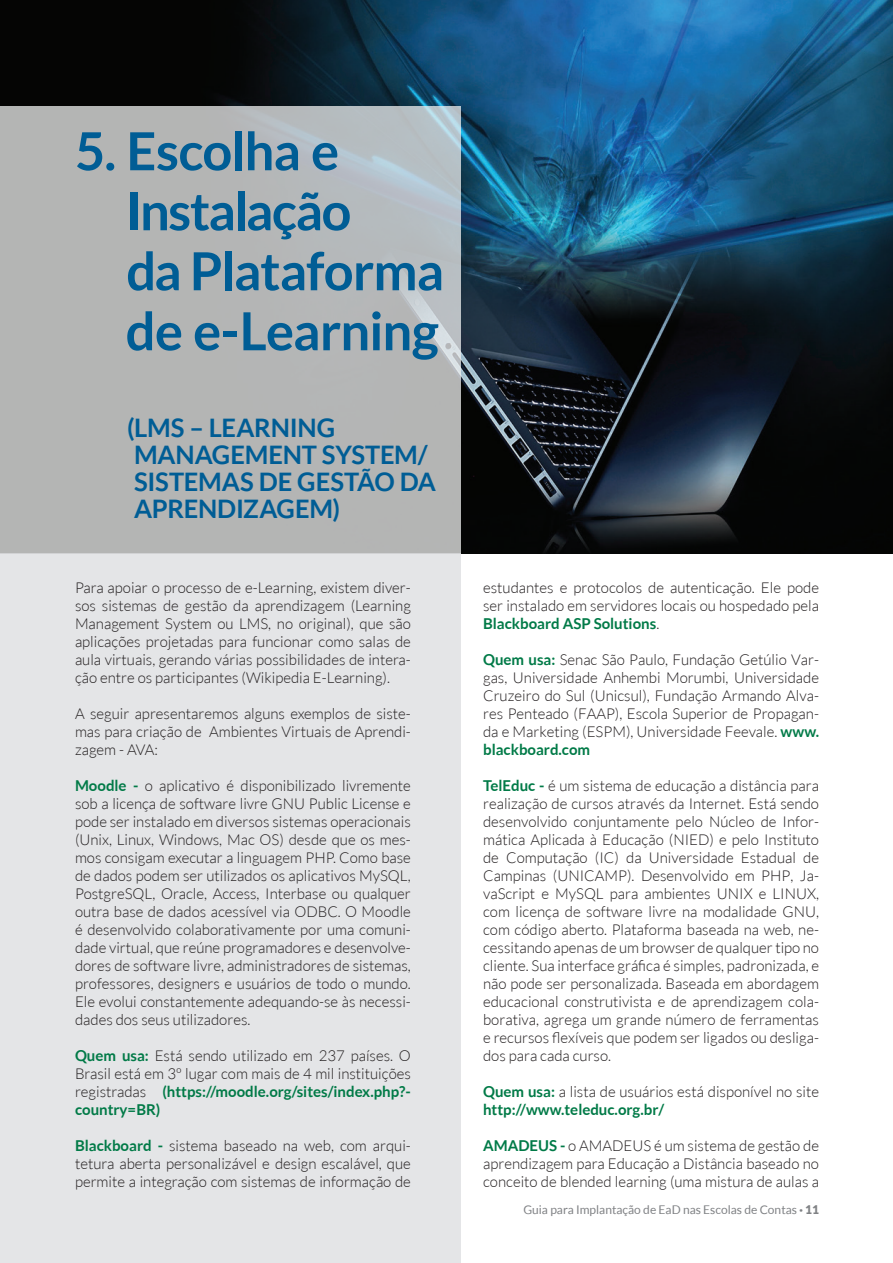
<style>
.page{position:relative;width:893px;height:1263px;background:#fff}
.page>*{position:absolute;margin:0;border:0;box-sizing:border-box;transform-origin:0 0}
.t1{font:700 52.5px "Lato";letter-spacing:-.02em;color:#005d95}
.t2{font:700 25.5px "Lato";letter-spacing:-.01em;color:#005d95}
.t3{font:300 15px/18px "Lato";color:#231f20;text-align:justify}
.t4{font:12px "Lato";color:#808285}
.s1{font-weight:700;color:#017a47}
.s2{font-weight:900}
</style>
<div class="page">
<img style="left:0;top:0;width:893px;height:554px">
<div style="left:0;top:106px;width:461px;height:448px;background:#b4b5b4"></div>
<div style="left:0;top:554px;width:461px;height:709px;background:#e4e5e7"></div>
<p class="t1" style="left:75px;top:121px;width:266px">5. Escolha e</p>
<p class="t1" style="left:126px;top:181px;width:227px">Instalação</p>
<p class="t1" style="left:126px;top:241px;width:319px">da Plataforma</p>
<p class="t1" style="left:126px;top:301px;width:315px">de e-Learning</p>
<p class="t2" style="left:127px;top:413px;width:209px">(LMS – LEARNING</p>
<p class="t2" style="left:134px;top:440px;width:295px">MANAGEMENT SYSTEM/</p>
<p class="t2" style="left:134px;top:467px;width:303px">SISTEMAS DE GESTÃO DA</p>
<p class="t2" style="left:134px;top:494px;width:208px">APRENDIZAGEM)</p>
<p class="t3" style="left:75px;top:578px;width:337px">Para apoiar o processo de e-Learning, existem diver&shy;sos sistemas de gestão da aprendizagem (Learning Management System ou LMS, no original), que são aplicações projetadas para funcionar como salas de aula virtuais, gerando várias possibilidades de intera&shy;ção entre os participantes (Wikipedia E-Learning).</p>
<p class="t3" style="left:75px;top:704px;width:337px">A seguir apresentaremos alguns exemplos de siste&shy;mas para criação de Ambientes Virtuais de Aprendi&shy;zagem - AVA:</p>
<p class="t3" style="left:75px;top:776px;width:337px"><span class="s1">Moodle -</span> o aplicativo é disponibilizado livremente sob a licença de software livre GNU Public License e pode ser instalado em diversos sistemas operacionais (Unix, Linux, Windows, Mac OS) desde que os mes&shy;mos consigam executar a linguagem PHP. Como base de dados podem ser utilizados os aplicativos MySQL, PostgreSQL, Oracle, Access, Interbase ou qualquer outra base de dados acessível via ODBC. O Moodle é desenvolvido colaborativamente por uma comuni&shy;dade virtual, que reúne programadores e desenvolve&shy;dores de software livre, administradores de sistemas, professores, designers e usuários de todo o mundo.<br>Ele evolui constantemente adequando-se às necessi&shy;dades dos seus utilizadores.</p>
<p class="t3" style="left:75px;top:1046px;width:337px"><span class="s1">Quem usa:</span> Está sendo utilizado em 237 países. O Brasil está em 3º lugar com mais de 4 mil instituições registradas <span class="s1">(https://moodle.org/sites/index.php?- country=BR)</span></p>
<p class="t3" style="left:75px;top:1136px;width:337px"><span class="s1">Blackboard -</span> sistema baseado na web, com arqui&shy;tetura aberta personalizável e design escalável, que permite a integração com sistemas de informação de</p>
<p class="t3" style="left:483px;top:578px;width:337px">estudantes e protocolos de autenticação. Ele pode ser instalado em servidores locais ou hospedado pela <span class="s1">Blackboard ASP Solutions</span>.</p>
<p class="t3" style="left:483px;top:650px;width:337px"><span class="s1">Quem usa:</span> Senac São Paulo, Fundação Getúlio Var&shy;gas, Universidade Anhembi Morumbi, Universidade Cruzeiro do Sul (Unicsul), Fundação Armando Alva&shy;res Penteado (FAAP), Escola Superior de Propagan&shy;da e Marketing (ESPM), Universidade Feevale. <span class="s1">www. blackboard.com</span></p>
<p class="t3" style="left:483px;top:776px;width:337px"><span class="s1">TelEduc -</span> é um sistema de educação a distância para realização de cursos através da Internet. Está sendo desenvolvido conjuntamente pelo Núcleo de Infor&shy;mática Aplicada à Educação (NIED) e pelo Instituto de Computação (IC) da Universidade Estadual de Campinas (UNICAMP). Desenvolvido em PHP, Ja&shy;vaScript e MySQL para ambientes UNIX e LINUX, com licença de software livre na modalidade GNU, com código aberto. Plataforma baseada na web, ne&shy;cessitando apenas de um browser de qualquer tipo no cliente. Sua interface gráfica é simples, padronizada, e não pode ser personalizada. Baseada em abordagem educacional construtivista e de aprendizagem cola&shy;borativa, agrega um grande número de ferramentas e recursos flexíveis que podem ser ligados ou desliga&shy;dos para cada curso.</p>
<p class="t3" style="left:483px;top:1082px;width:337px"><span class="s1">Quem usa:</span> a lista de usuários está disponível no site <span class="s1">http://www.teleduc.org.br/</span></p>
<p class="t3" style="left:483px;top:1136px;width:337px"><span class="s1">AMADEUS -</span> o AMADEUS é um sistema de gestão de aprendizagem para Educação a Distância baseado no conceito de blended learning (uma mistura de aulas a</p>
<p class="t4" style="left:523px;top:1203px;width:297px">Guia para Implantação de EaD nas Escolas de Contas <span class="s2">· 11</span></p>
</div>
